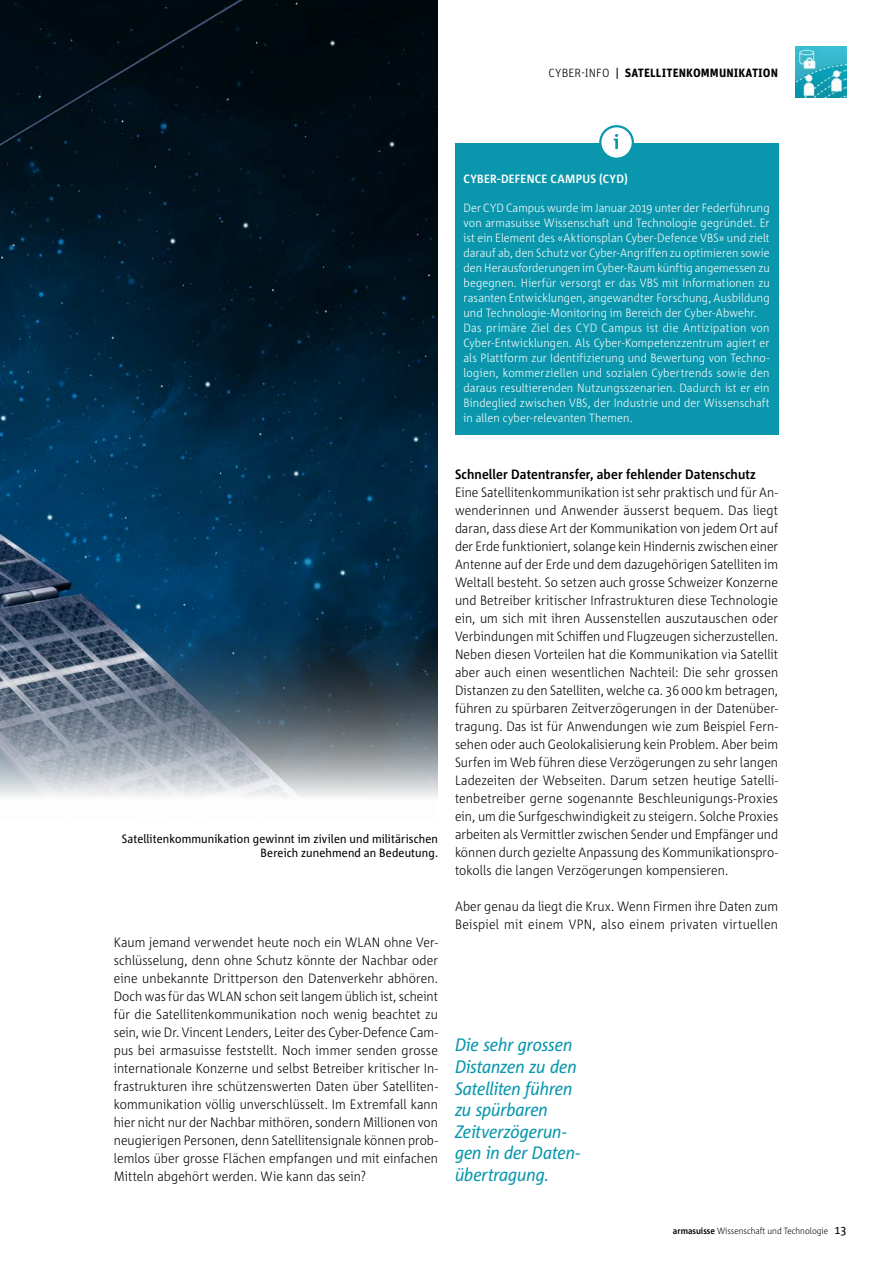
<style>
.page{position:relative;width:893px;height:1263px;background:#fff}
.page>*{position:absolute;margin:0;border:0;box-sizing:border-box;transform-origin:0 0}
.t1{font:italic 18px/21.6px "Corpid E1 s S Cd";letter-spacing:-.01em;color:#0a97ad}
._03-gs{font:300 13.5px/18px "Corpid E1 s S Cd";letter-spacing:.01em;color:#000;text-align:justify}
._04-ut{font:700 13.5px "Corpid E1 s S Cd";letter-spacing:.005em;color:#000}
._09-gs_box{font:300 12px/15px "Corpid E1 s S Cd";letter-spacing:.01em;color:#fff;text-align:justify}
.t2{font:12px/13.5px "Corpid E1 s S Cd";letter-spacing:.01em;color:#000;text-align:right}
.t3{font:700 12px "Unit OT";letter-spacing:.01em;color:#000}
._08-Titel_box{font:700 12px "Corpid E1 s S Cd";color:#fff}
.t4{font:300 9px "Corpid E1 s S Cd";color:#000}
.s1{font-weight:300}
.s2{font-weight:700}
.s3{font-weight:400;font-size:12px}
</style>
<div class="page">
<img style="left:795px;top:47px;width:51px;height:51px">
<div style="left:455px;top:143px;width:323px;height:292px;background:#0a97ad"></div>
<div style="left:600px;top:126px;width:33px;height:33px;background:#fff;border-radius:50%"></div>
<div style="left:599px;top:125px;width:35px;height:35px;border:2px solid #0a97ad;border-radius:50%"></div>
<svg style="left:614px;top:134px;width:4px;height:15px"></svg>
<img style="left:0;top:0;width:438px;height:797px">
<p class="t3" style="left:549px;top:65px;width:231px"><span class="s1">CYBER-INFO</span> | SATELLITENKOMMUNIKATION</p>
<p class="_08-Titel_box" style="left:463px;top:171px;width:166px">CYBER-DEFENCE CAMPUS (CYD)</p>
<p class="_09-gs_box" style="left:463px;top:200px;width:308px">Der CYD Campus wurde im Januar 2019 unter der Federführung von armasuisse Wissenschaft und Technologie gegründet. Er ist ein Element des «Aktionsplan Cyber-Defence VBS» und zielt darauf ab, den Schutz vor Cyber-Angriffen zu optimieren sowie den Herausforderungen im Cyber-Raum künftig angemessen zu begegnen. Hierfür versorgt er das VBS mit Informationen zu rasanten Entwicklungen, angewandter Forschung, Ausbildung und Technologie-Monitoring im Bereich der Cyber-Abwehr.</p>
<p class="_09-gs_box" style="left:463px;top:320px;width:308px">Das primäre Ziel des CYD Campus ist die Antizipation von Cyber-Entwicklungen. Als Cyber-Kompetenzzentrum agiert er als Plattform zur Identifizierung und Bewertung von Techno&shy;logien, kommerziellen und sozialen Cybertrends sowie den daraus resultierenden Nutzungsszenarien. Dadurch ist er ein Bindeglied zwischen VBS, der Industrie und der Wissenschaft in allen cyber-relevanten Themen.</p>
<p class="t2" style="left:122px;top:832px;width:318px">Satellitenkommunikation gewinnt im zivilen und militärischen<br>Bereich zunehmend an Bedeutung.</p>
<p class="_03-gs" style="left:114px;top:933px;width:326px">Kaum jemand verwendet heute noch ein WLAN ohne Ver&shy;schlüsselung, denn ohne Schutz könnte der Nachbar oder eine unbekannte Drittperson den Datenverkehr abhören.<br>Doch was für das WLAN schon seit langem üblich ist, scheint für die Satellitenkommunikation noch wenig beachtet zu sein, wie Dr. Vincent Lenders, Leiter des Cyber-Defence Cam&shy;pus bei armasuisse feststellt. Noch immer senden grosse internationale Konzerne und selbst Betreiber kritischer In&shy;frastrukturen ihre schützenswerten Daten über Satelliten&shy;kommunikation völlig unverschlüsselt. Im Extremfall kann hier nicht nur der Nachbar mithören, sondern Millionen von neugierigen Personen, denn Satellitensignale können prob&shy;lemlos über grosse Flächen empfangen und mit einfachen Mitteln abgehört werden. Wie kann das sein?</p>
<p class="_04-ut" style="left:455px;top:466px;width:302px">Schneller Datentransfer, aber fehlender Datenschutz</p>
<p class="_03-gs" style="left:455px;top:483px;width:325px">Eine Satellitenkommunikation ist sehr praktisch und für An&shy;wenderinnen und Anwender äusserst bequem. Das liegt daran, dass diese Art der Kommunikation von jedem Ort auf der Erde funktioniert, solange kein Hindernis zwischen einer Antenne auf der Erde und dem dazugehörigen Satelliten im Weltall besteht. So setzen auch grosse Schweizer Konzerne und Betreiber kritischer Infrastrukturen diese Technologie ein, um sich mit ihren Aussenstellen auszutauschen oder Verbindungen mit Schiffen und Flugzeugen sicherzustellen.<br>Neben diesen Vorteilen hat die Kommunikation via Satellit aber auch einen wesentlichen Nachteil: Die sehr grossen Distanzen zu den Satelliten, welche ca. 36 000 km betragen, führen zu spürbaren Zeitverzögerungen in der Datenüber&shy;tragung. Das ist für Anwendungen wie zum Beispiel Fern&shy;sehen oder auch Geolokalisierung kein Problem. Aber beim Surfen im Web führen diese Verzögerungen zu sehr langen Ladezeiten der Webseiten. Darum setzen heutige Satelli&shy;tenbetreiber gerne sogenannte Beschleunigungs-Proxies ein, um die Surfgeschwindigkeit zu steigern. Solche Proxies arbeiten als Vermittler zwischen Sender und Empfänger und können durch gezielte Anpassung des Kommunikationspro&shy;tokolls die langen Verzögerungen kompensieren.</p>
<p class="_03-gs" style="left:455px;top:897px;width:325px">Aber genau da liegt die Krux. Wenn Firmen ihre Daten zum<br>Beispiel mit einem VPN, also einem privaten virtuellen</p>
<h1 class="t1" style="left:455px;top:1034px;width:126px">Die sehr grossen<br>Distanzen zu den<br>Satelliten führen zu spürbaren<br>Zeitverzögerun&shy;gen in der Daten&shy;übertragung.</h1>
<p class="t4" style="left:673px;top:1225px;width:175px"><span class="s2">armasuisse</span> Wissenschaft und Technologie <span class="s3">13</span></p>
</div>
